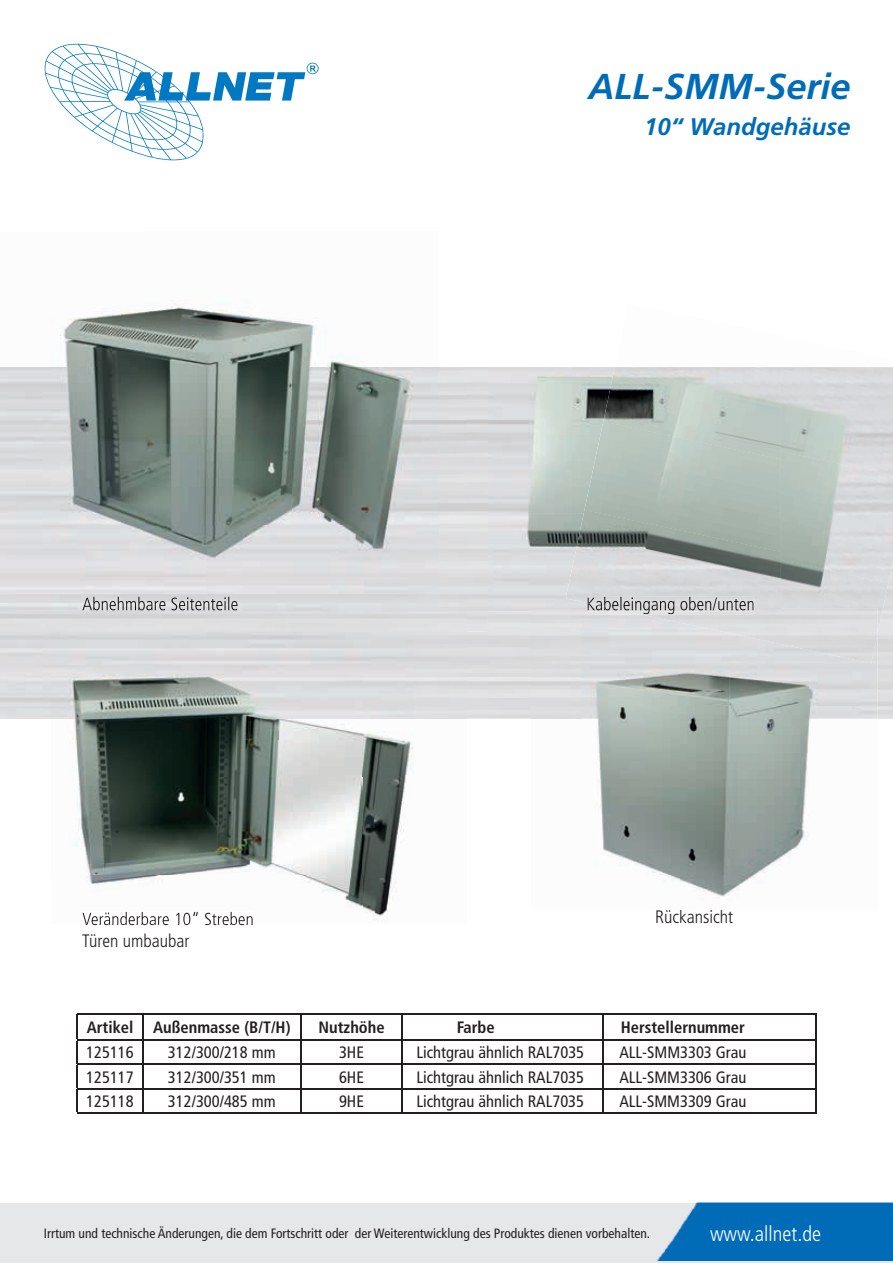
<style>
.page{position:relative;width:893px;height:1263px;background:#fff}
.page>*{position:absolute;margin:0;border:0;box-sizing:border-box;transform-origin:0 0}
.t1{font:italic 700 36px "Frutiger LT Std";color:#006cb7}
.t2{font:italic 700 24px "Frutiger LT Std";color:#006cb7}
.t3{font:300 condensed 21px "Frutiger LT Std";color:#fff}
.t4{font:300 condensed 18px/21.6px "Frutiger LT Std";color:#231f20}
.t5{font:condensed 16.5px "Frutiger LT Std";color:#231f20}
.t6{font:700 condensed 16.5px "Frutiger LT Std";color:#231f20}
.t7{font:condensed 13.5px "Frutiger LT Std";color:#231f20}
</style>
<div class="page">
<div style="left:0;top:1203px;width:893px;height:60px;background:#e6e7e9"></div>
<img style="left:656px;top:1202px;width:237px;height:59px">
<svg style="left:45px;top:44px;width:274px;height:116px"></svg>
<img style="left:60px;top:310px;width:86px;height:57px">
<img style="left:146px;top:303px;width:219px;height:64px">
<img style="left:0;top:367px;width:438px;height:246px">
<img style="left:82px;top:597px;width:156px;height:13px">
<img style="left:487px;top:367px;width:116px;height:147px">
<img style="left:487px;top:514px;width:79px;height:97px">
<img style="left:781px;top:451px;width:112px;height:132px">
<img style="left:781px;top:560px;width:107px;height:74px">
<img style="left:603px;top:367px;width:178px;height:54px">
<img style="left:566px;top:510px;width:215px;height:98px">
<img style="left:588px;top:597px;width:166px;height:11px">
<img style="left:73px;top:719px;width:341px;height:203px">
<img style="left:0;top:613px;width:466px;height:106px">
<img style="left:82px;top:912px;width:171px;height:12px">
<img style="left:596px;top:719px;width:215px;height:182px">
<img style="left:729px;top:663px;width:148px;height:56px">
<img style="left:531px;top:611px;width:198px;height:108px">
<img style="left:588px;top:611px;width:39px;height:3px">
<img style="left:531px;top:608px;width:57px;height:3px">
<img style="left:588px;top:608px;width:23px;height:3px">
<div style="left:640px;top:608px;width:237px;height:55px;background:#dbdcdd"></div>
<img style="left:627px;top:611px;width:127px;height:3px">
<img style="left:754px;top:608px;width:27px;height:3px">
<img style="left:611px;top:608px;width:143px;height:3px">
<hr style="left:77px;top:1013px;width:66px;height:2px;background:#231f20">
<hr style="left:143px;top:1013px;width:158px;height:2px;background:#231f20">
<hr style="left:301px;top:1013px;width:101px;height:2px;background:#231f20">
<hr style="left:300px;top:1015px;width:2px;height:24px;background:#231f20">
<hr style="left:402px;top:1013px;width:147px;height:2px;background:#231f20">
<hr style="left:401px;top:1015px;width:2px;height:24px;background:#231f20">
<hr style="left:549px;top:1013px;width:268px;height:2px;background:#231f20">
<hr style="left:77px;top:1039px;width:66px;height:1px;background:#231f20">
<hr style="left:143px;top:1039px;width:158px;height:1px;background:#231f20">
<hr style="left:301px;top:1039px;width:101px;height:1px;background:#231f20">
<hr style="left:300px;top:1040px;width:2px;height:23px;background:#231f20">
<hr style="left:402px;top:1039px;width:147px;height:1px;background:#231f20">
<hr style="left:401px;top:1040px;width:2px;height:23px;background:#231f20">
<hr style="left:549px;top:1039px;width:268px;height:1px;background:#231f20">
<hr style="left:77px;top:1063px;width:66px;height:2px;background:#231f20">
<hr style="left:143px;top:1063px;width:158px;height:2px;background:#231f20">
<hr style="left:301px;top:1063px;width:101px;height:2px;background:#231f20">
<hr style="left:300px;top:1065px;width:2px;height:23px;background:#231f20">
<hr style="left:402px;top:1063px;width:147px;height:2px;background:#231f20">
<hr style="left:401px;top:1065px;width:2px;height:23px;background:#231f20">
<hr style="left:549px;top:1063px;width:268px;height:2px;background:#231f20">
<hr style="left:77px;top:1088px;width:66px;height:1px;background:#231f20">
<svg style="left:77px;top:1015px;width:1px;height:97px"></svg>
<hr style="left:143px;top:1088px;width:158px;height:1px;background:#231f20">
<svg style="left:142px;top:1015px;width:1px;height:97px"></svg>
<hr style="left:301px;top:1088px;width:101px;height:1px;background:#231f20">
<hr style="left:300px;top:1089px;width:2px;height:23px;background:#231f20">
<hr style="left:402px;top:1088px;width:147px;height:1px;background:#231f20">
<hr style="left:401px;top:1089px;width:2px;height:23px;background:#231f20">
<hr style="left:549px;top:1088px;width:268px;height:1px;background:#231f20">
<svg style="left:603px;top:1015px;width:1px;height:97px"></svg>
<svg style="left:816px;top:1015px;width:1px;height:97px"></svg>
<hr style="left:77px;top:1112px;width:66px;height:2px;background:#231f20">
<hr style="left:143px;top:1112px;width:158px;height:2px;background:#231f20">
<hr style="left:301px;top:1112px;width:101px;height:2px;background:#231f20">
<hr style="left:402px;top:1112px;width:147px;height:2px;background:#231f20">
<hr style="left:549px;top:1112px;width:268px;height:2px;background:#231f20">
<h1 class="t1" style="left:588px;top:66px;width:264px">ALL-SMM-Serie</h1>
<h2 class="t2" style="left:644px;top:112px;width:208px">10“ Wandgehäuse</h2>
<p class="t4" style="left:82px;top:909px;width:173px">Veränderbare 10“ Streben<br>Türen umbaubar</p>
<p class="t4" style="left:655px;top:906px;width:79px">Rückansicht</p>
<p class="t6" style="left:87px;top:1017px;width:205px">Artikel Außenmasse (B/T/H)</p>
<p class="t6" style="left:319px;top:1017px;width:68px">Nutzhöhe</p>
<p class="t6" style="left:457px;top:1017px;width:39px">Farbe</p>
<p class="t6" style="left:621px;top:1017px;width:126px">Herstellernummer</p>
<p class="t5" style="left:86px;top:1043px;width:49px">125116</p>
<p class="t5" style="left:168px;top:1043px;width:109px">312/300/218 mm</p>
<p class="t5" style="left:339px;top:1043px;width:27px">3HE</p>
<p class="t5" style="left:416px;top:1043px;width:169px">Lichtgrau ähnlich RAL7035</p>
<p class="t5" style="left:619px;top:1043px;width:129px">ALL-SMM3303 Grau</p>
<p class="t5" style="left:86px;top:1067px;width:49px">125117</p>
<p class="t5" style="left:168px;top:1067px;width:109px">312/300/351 mm</p>
<p class="t5" style="left:339px;top:1067px;width:27px">6HE</p>
<p class="t5" style="left:416px;top:1067px;width:169px">Lichtgrau ähnlich RAL7035</p>
<p class="t5" style="left:619px;top:1067px;width:129px">ALL-SMM3306 Grau</p>
<p class="t5" style="left:86px;top:1092px;width:49px">125118</p>
<p class="t5" style="left:168px;top:1092px;width:109px">312/300/485 mm</p>
<p class="t5" style="left:339px;top:1092px;width:27px">9HE</p>
<p class="t5" style="left:416px;top:1092px;width:169px">Lichtgrau ähnlich RAL7035</p>
<p class="t5" style="left:619px;top:1092px;width:129px">ALL-SMM3309 Grau</p>
<p class="t7" style="left:44px;top:1225px;width:608px">Irrtum und technische Änderungen, die dem Fortschritt oder der Weiterentwicklung des Produktes dienen vorbehalten.</p>
<p class="t3" style="left:710px;top:1221px;width:113px">www.allnet.de</p>
</div>
